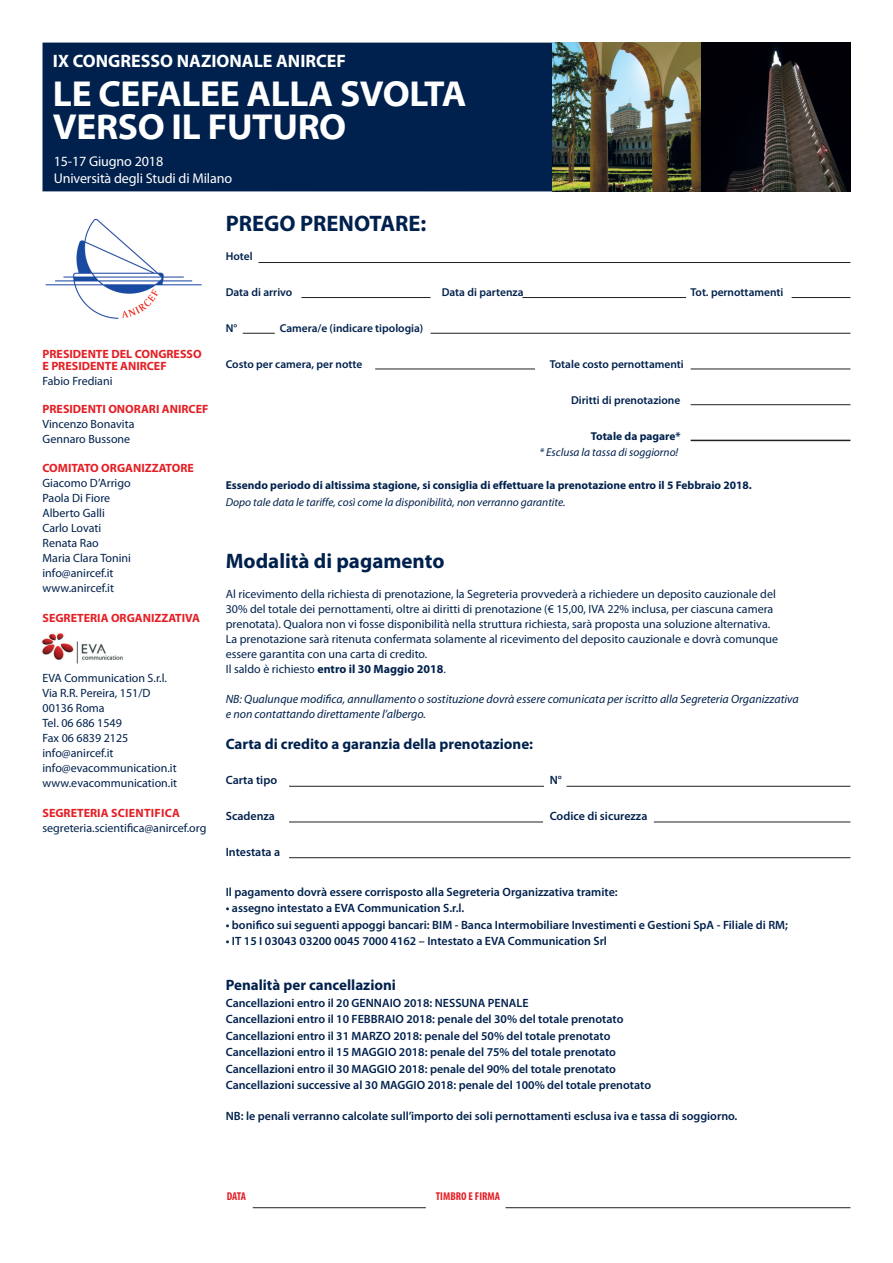
<style>
.page{position:relative;width:893px;height:1263px;background:#fff}
.page>*{position:absolute;margin:0;border:0;box-sizing:border-box;transform-origin:0 0}
.t1{font:700 36.3px/33px "Myriad Web Pro";letter-spacing:-.01em;color:#fff}
.t2{font:700 22.5px "Myriad Pro";color:#00214d}
.t3{font:700 21px "Myriad Pro";color:#00214d}
.t4{font:700 18px "Myriad Pro";color:#fff}
.t5{font:700 15px "Myriad Pro";color:#00214d}
.t6{font:14.1px/16.5px "Myriad Pro";letter-spacing:-.01em;color:#fff}
.t7{font:12px/15px "Myriad Pro";color:#00214d}
.t8{font:600 12px/16.5px "Myriad Pro";color:#00214d}
.t9{font:italic 12px/15px "Myriad Pro";color:#00214d}
.t10{font:700 12px/12px "Myriad Pro";color:#e41f25}
.t11{font:700 12px "Myriad Pro";letter-spacing:.02em;color:#e41f25}
.t12{font:600 11.4px "Myriad Pro";color:#00214d}
.t13{font:700 11.4px "Myriad Pro";color:#00214d}
.t14{font:italic 11.4px "Myriad Pro";color:#00214d}
.t15{font:700 condensed 11.4px "Myriad Pro";color:#e41f25}
.s1{font-weight:700}
</style>
<div class="page">
<hr style="left:253px;top:1207px;width:173px;height:1px;background:#231f20">
<hr style="left:505px;top:1207px;width:345px;height:1px;background:#231f20">
<div style="left:43px;top:43px;width:807px;height:148px;background:#00214d"></div>
<img style="left:553px;top:43px;width:149px;height:148px">
<img style="left:42px;top:633px;width:81px;height:31px">
<img style="left:45px;top:218px;width:157px;height:101px">
<hr style="left:301px;top:297px;width:130px;height:1px;background:#231f20">
<hr style="left:258px;top:262px;width:592px;height:1px;background:#231f20">
<hr style="left:243px;top:333px;width:32px;height:1px;background:#231f20">
<hr style="left:431px;top:333px;width:419px;height:1px;background:#231f20">
<hr style="left:691px;top:369px;width:159px;height:1px;background:#231f20">
<hr style="left:375px;top:369px;width:160px;height:1px;background:#231f20">
<hr style="left:691px;top:404px;width:159px;height:1px;background:#231f20">
<hr style="left:691px;top:440px;width:159px;height:1px;background:#231f20">
<hr style="left:289px;top:786px;width:255px;height:1px;background:#231f20">
<hr style="left:567px;top:786px;width:283px;height:1px;background:#231f20">
<hr style="left:289px;top:822px;width:254px;height:1px;background:#231f20">
<hr style="left:289px;top:857px;width:561px;height:1px;background:#231f20">
<hr style="left:654px;top:822px;width:196px;height:1px;background:#231f20">
<hr style="left:522px;top:297px;width:164px;height:1px;background:#231f20">
<hr style="left:792px;top:297px;width:58px;height:1px;background:#231f20">
<svg style="left:702px;top:43px;width:148px;height:148px;background:#1a181a"></svg>
<h3 class="t4" style="left:53px;top:54px;width:294px">IX CONGRESSO NAZIONALE ANIRCEF</h3>
<h1 class="t1" style="left:53px;top:78px;width:415px">LE CEFALEE ALLA SVOLTA<br>VERSO IL FUTURO</h1>
<p class="t6" style="left:54px;top:154px;width:180px">15-17 Giugno 2018<br>Università degli Studi di Milano</p>
<p class="t10" style="left:43px;top:349px;width:161px">PRESIDENTE DEL CONGRESSO<br>E PRESIDENTE ANIRCEF</p>
<p class="t7" style="left:43px;top:374px;width:72px">Fabio Frediani</p>
<p class="t10" style="left:43px;top:404px;width:167px">PRESIDENTI ONORARI ANIRCEF</p>
<p class="t7" style="left:43px;top:418px;width:93px">Vincenzo Bonavita<br>Gennaro Bussone</p>
<p class="t10" style="left:43px;top:463px;width:153px">COMITATO ORGANIZZATORE</p>
<p class="t7" style="left:43px;top:476px;width:90px">Giacomo D’Arrigo<br>Paola Di Fiore<br>Alberto Galli<br>Carlo Lovati<br>Renata Rao<br>Maria Clara Tonini info@anircef.it www.anircef.it</p>
<p class="t10" style="left:43px;top:613px;width:159px">SEGRETERIA ORGANIZZATIVA</p>
<p class="t7" style="left:43px;top:671px;width:136px">EVA Communication S.r.l.<br>Via R.R. Pereira, 151/D<br>00136 Roma<br>Tel. 06 686 1549<br>Fax 06 6839 2125 info@anircef.it info@evacommunication.it www.evacommunication.it</p>
<p class="t11" style="left:43px;top:808px;width:139px">SEGRETERIA SCIENTIFICA</p>
<p class="t7" style="left:43px;top:821px;width:165px">segreteria.scientifica@anircef.org</p>
<h2 class="t2" style="left:226px;top:215px;width:202px">PREGO PRENOTARE:</h2>
<p class="t12" style="left:226px;top:251px;width:28px">Hotel</p>
<p class="t12" style="left:226px;top:287px;width:68px">Data di arrivo</p>
<p class="t12" style="left:442px;top:287px;width:83px">Data di partenza</p>
<p class="t12" style="left:690px;top:287px;width:95px">Tot. pernottamenti</p>
<p class="t12" style="left:226px;top:323px;width:13px">N°</p>
<p class="t12" style="left:280px;top:323px;width:145px">Camera/e (indicare tipologia)</p>
<p class="t12" style="left:226px;top:359px;width:138px">Costo per camera, per notte</p>
<p class="t12" style="left:550px;top:359px;width:136px">Totale costo pernottamenti</p>
<p class="t12" style="left:571px;top:395px;width:111px">Diritti di prenotazione</p>
<p class="t13" style="left:591px;top:431px;width:91px">Totale da pagare*</p>
<p class="t14" style="left:539px;top:448px;width:140px">* Esclusa la tassa di soggiorno!</p>
<p class="t13" style="left:226px;top:481px;width:528px">Essendo periodo di altissima stagione, si consiglia di effettuare la prenotazione entro il 5 Febbraio 2018.</p>
<p class="t14" style="left:226px;top:497px;width:341px">Dopo tale data le tariffe, così come la disponibilità, non verranno garantite.</p>
<h3 class="t3" style="left:226px;top:553px;width:220px">Modalità di pagamento</h3>
<p class="t7" style="left:226px;top:587px;width:554px">Al ricevimento della richiesta di prenotazione, la Segreteria provvederà a richiedere un deposito cauzionale del 30% del totale dei pernottamenti, oltre ai diritti di prenotazione (€ 15,00, IVA 22% inclusa, per ciascuna camera prenotata). Qualora non vi fosse disponibilità nella struttura richiesta, sarà proposta una soluzione alternativa.<br>La prenotazione sarà ritenuta confermata solamente al ricevimento del deposito cauzionale e dovrà comunque essere garantita con una carta di credito.<br>Il saldo è richiesto <span class="s1">entro il 30 Maggio 2018</span>.</p>
<p class="t9" style="left:226px;top:692px;width:574px">NB: Qualunque modifica, annullamento o sostituzione dovrà essere comunicata per iscritto alla Segreteria Organizzativa e non contattando direttamente l’albergo.</p>
<p class="t5" style="left:226px;top:738px;width:309px">Carta di credito a garanzia della prenotazione:</p>
<p class="t8" style="left:226px;top:773px;width:53px">Carta tipo</p>
<p class="t8" style="left:550px;top:773px;width:14px">N°</p>
<p class="t8" style="left:226px;top:809px;width:51px">Scadenza</p>
<p class="t8" style="left:550px;top:809px;width:99px">Codice di sicurezza</p>
<p class="t8" style="left:226px;top:844px;width:56px">Intestata a</p>
<p class="t8" style="left:226px;top:884px;width:393px">Il pagamento dovrà essere corrisposto alla Segreteria Organizzativa tramite:</p>
<p class="t8" style="left:226px;top:901px;width:240px">• assegno intestato a EVA Communication S.r.l.</p>
<p class="t8" style="left:226px;top:917px;width:564px">• bonifico sui seguenti appoggi bancari: BIM - Banca Intermobiliare Investimenti e Gestioni SpA - Filiale di RM;</p>
<p class="t8" style="left:226px;top:934px;width:383px">• IT 15 I 03043 03200 0045 7000 4162 – Intestato a EVA Communication Srl</p>
<p class="t5" style="left:226px;top:980px;width:172px">Penalità per cancellazioni</p>
<p class="t8" style="left:226px;top:995px;width:427px">Cancellazioni entro il 20 GENNAIO 2018: NESSUNA PENALE<br>Cancellazioni entro il 10 FEBBRAIO 2018: penale del 30% del totale prenotato Cancellazioni entro il 31 MARZO 2018: penale del 50% del totale prenotato Cancellazioni entro il 15 MAGGIO 2018: penale del 75% del totale prenotato Cancellazioni entro il 30 MAGGIO 2018: penale del 90% del totale prenotato Cancellazioni successive al 30 MAGGIO 2018: penale del 100% del totale prenotato</p>
<p class="t8" style="left:226px;top:1109px;width:513px">NB: le penali verranno calcolate sull’importo dei soli pernottamenti esclusa iva e tassa di soggiorno.</p>
<p class="t15" style="left:227px;top:1192px;width:21px">DATA</p>
<p class="t15" style="left:436px;top:1192px;width:66px">TIMBRO E FIRMA</p>
</div>
